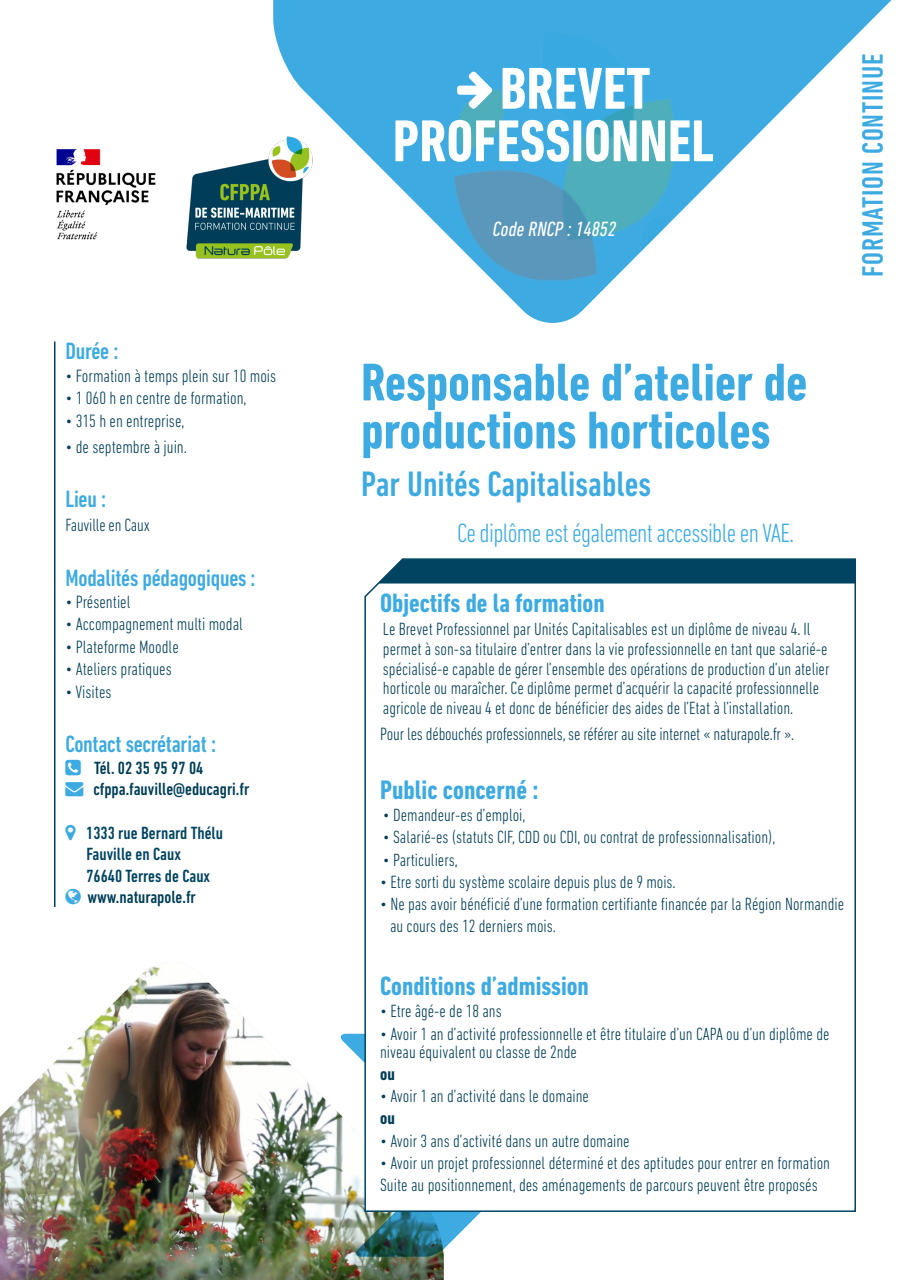
<style>
.page{position:relative;width:910px;height:1280px;background:#fff}
.page>*{position:absolute;margin:0;border:0;box-sizing:border-box;transform-origin:0 0}
.t1{font:700 condensed 60px "DIN Next LT Pro";color:#fff}
.t2{font:700 condensed 54px/48px "DIN Next LT Pro";color:#3daae1}
.t3{font:500 condensed 36px "DIN Next LT Pro";color:#3daae1}
.t4{font:500 condensed 30px "DIN Next LT Pro";letter-spacing:.025em;color:#3daae1}
.t5{font:700 condensed 27.3px "DIN Next LT Pro";color:#3daae1}
.t6{font:700 condensed 27px "DIN Next LT Pro";color:#3daae1}
.t7{font:300 condensed 27px "DIN Next LT Pro";letter-spacing:-.025em;color:#3daae1}
.t8{font:500 condensed 24px "DIN Next LT Pro";letter-spacing:-.01em;color:#3daae1}
.t9{font:italic condensed 21px "DIN Next LT Pro";color:#fff}
.t10{font:300 condensed 18.15px "DIN Next LT Pro";color:#013e57}
.t11{font:300 condensed 18px/19.5px "DIN Next LT Pro";color:#013e57}
.t12{font:500 condensed 18px "DIN Next LT Pro";color:#013e57}
.t13{font:500 condensed 18px "DIN Next LT Pro";color:#004462}
.t14{font:700 condensed 18px "DIN Next LT Pro";color:#013e57}
.s1{color:#3daae1}
</style>
<div class="page">
<svg style="left:273px;top:0;width:619px;height:323px"></svg>
<img style="left:425px;top:5px;width:286px;height:298px">
<hr style="left:54px;top:341px;width:2px;height:566px;background:#004462">
<svg style="left:457px;top:72px;width:35px;height:37px"></svg>
<img style="left:0;top:966px;width:444px;height:314px">
<img style="left:339px;top:1034px;width:141px;height:223px">
<svg style="left:364px;top:558px;width:492px;height:655px"></svg>
<img style="left:56px;top:149px;width:100px;height:91px">
<img style="left:186px;top:132px;width:135px;height:137px">
<p class="t8" style="left:65px;top:338px;width:54px">Durée :</p>
<p class="t10" style="left:65px;top:365px;width:212px">• Formation à temps plein sur 10 mois</p>
<p class="t10" style="left:65px;top:388px;width:183px">• 1 060 h en centre de formation,</p>
<p class="t10" style="left:65px;top:410px;width:121px">• 315 h en entreprise,</p>
<p class="t10" style="left:65px;top:436px;width:123px">• de septembre à juin.</p>
<p class="t8" style="left:65px;top:485px;width:42px">Lieu :</p>
<p class="t11" style="left:65px;top:515px;width:86px">Fauville en Caux</p>
<p class="t8" style="left:65px;top:564px;width:192px">Modalités pédagogiques :</p>
<p class="t10" style="left:65px;top:591px;width:67px">• Présentiel</p>
<p class="t10" style="left:65px;top:614px;width:179px">• Accompagnement multi modal</p>
<p class="t10" style="left:65px;top:636px;width:115px">• Plateforme Moodle</p>
<p class="t10" style="left:65px;top:659px;width:108px">• Ateliers pratiques</p>
<p class="t10" style="left:65px;top:681px;width:48px">• Visites</p>
<p class="t8" style="left:65px;top:731px;width:152px">Contact secrétariat :</p>
<p class="t12" style="left:94px;top:758px;width:111px">Tél. 02 35 95 97 04</p>
<p class="t12" style="left:65px;top:779px;width:186px"><span class="s1">→</span> cfppa.fauville@educagri.fr</p>
<p class="t13" style="left:86px;top:822px;width:138px">1333 rue Bernard Thélu</p>
<p class="t13" style="left:86px;top:844px;width:96px">Fauville en Caux</p>
<p class="t13" style="left:86px;top:866px;width:125px">76640 Terres de Caux</p>
<p class="t12" style="left:87px;top:887px;width:110px">www.naturapole.fr</p>
<p class="t1" style="left:500px;top:54px;width:152px">BREVET</p>
<p class="t1" style="left:393px;top:107px;width:323px">PROFESSIONNEL</p>
<p class="t9" style="left:492px;top:217px;width:129px">Code RNCP :14852</p>
<p class="t4" style="left:856px;top:277px;width:224px;rotate:-90deg">FORMATION CONTINUE</p>
<p class="t2" style="left:361px;top:358px;width:448px">Responsable d’atelier de productions horticoles</p>
<p class="t3" style="left:361px;top:464px;width:292px">Par Unités Capitalisables</p>
<p class="t7" style="left:457px;top:518px;width:338px">Ce diplôme est également accessible en VAE.</p>
<p class="t6" style="left:380px;top:587px;width:226px">Objectifs de la formation</p>
<p class="t11" style="left:383px;top:619px;width:448px">Le Brevet Professionnel par Unités Capitalisables est un diplôme de niveau 4. Il permet à son-sa titulaire d’entrer dans la vie professionnelle en tant que salarié-e spécialisé-e capable de gérer l’ensemble des opérations de production d’un atelier horticole ou maraîcher. Ce diplôme permet d’acquérir la capacité professionnelle agricole de niveau 4 et donc de bénéficier des aides de l’Etat à l’installation.</p>
<p class="t10" style="left:380px;top:723px;width:415px">Pour les débouchés professionnels, se référer au site internet « naturapole.fr ».</p>
<p class="t5" style="left:380px;top:774px;width:160px">Public concerné :</p>
<p class="t11" style="left:383px;top:805px;width:144px">• Demandeur-es d’emploi,</p>
<p class="t11" style="left:383px;top:827px;width:394px">• Salarié-es (statuts CIF, CDD ou CDI, ou contrat de professionnalisation),</p>
<p class="t11" style="left:383px;top:849px;width:76px">• Particuliers,</p>
<p class="t11" style="left:380px;top:872px;width:297px">• Etre sorti du système scolaire depuis plus de 9 mois.</p>
<p class="t11" style="left:380px;top:894px;width:466px">• Ne pas avoir bénéficié d’une formation certifiante financée par la Région Normandie</p>
<p class="t11" style="left:390px;top:916px;width:167px">au cours des 12 derniers mois.</p>
<p class="t6" style="left:380px;top:970px;width:210px">Conditions d’admission</p>
<p class="t11" style="left:380px;top:1001px;width:123px">• Etre âgé-e de 18 ans</p>
<p class="t11" style="left:380px;top:1024px;width:451px;line-height:18px">• Avoir 1 an d’activité professionnelle et être titulaire d’un CAPA ou d’un diplôme de niveau équivalent ou classe de 2nde</p>
<p class="t14" style="left:380px;top:1063px;width:16px">ou</p>
<p class="t11" style="left:380px;top:1086px;width:210px">• Avoir 1 an d’activité dans le domaine</p>
<p class="t14" style="left:380px;top:1108px;width:16px">ou</p>
<p class="t11" style="left:380px;top:1130px;width:251px">• Avoir 3 ans d’activité dans un autre domaine</p>
<p class="t11" style="left:380px;top:1153px;width:451px">• Avoir un projet professionnel déterminé et des aptitudes pour entrer en formation</p>
<p class="t10" style="left:380px;top:1175px;width:439px">Suite au positionnement, des aménagements de parcours peuvent être proposés</p>
</div>
